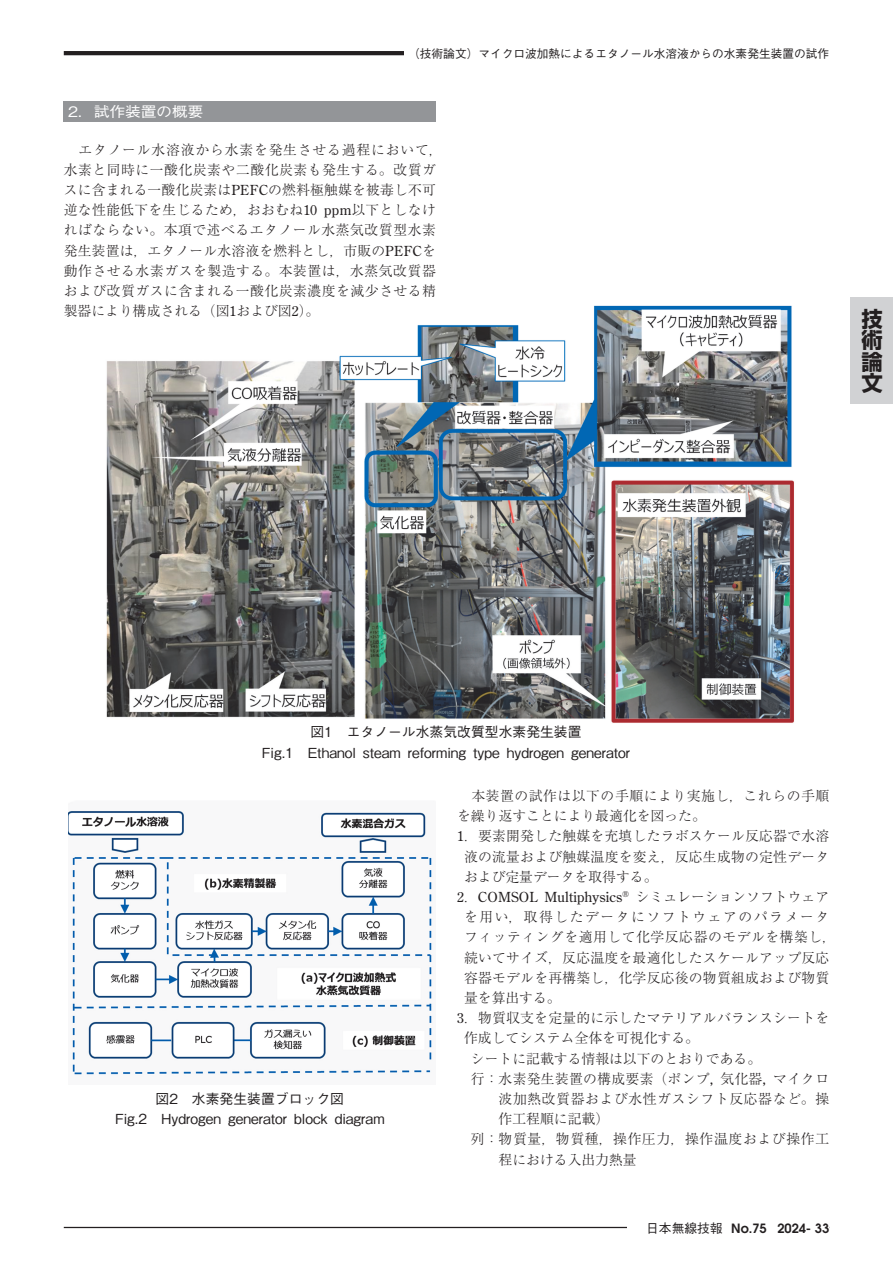
<style>
.page{position:relative;width:893px;height:1263px;background:#fff}
.page>*{position:absolute;margin:0;border:0;box-sizing:border-box;transform-origin:0 0}
.t1{font:700 21.3px/21.3px "Shin Go Pro";color:#231f20;text-align:justify}
.t2{font:500 14.4px "Gothic BBB Pro";letter-spacing:-.02em;color:#fff;scale:1.11 1}
.t3{font:300 13.8px/20.2px "Ryumin Pro";letter-spacing:.02em;color:#231f20}
.t4{font:500 13.8px/20.2px "Gothic BBB Pro";color:#231f20;text-align:center}
.t5{font:300 13.8px "Ryumin Pro";color:#231f20}
.t6{font:300 13.8px "Ryumin Pro";letter-spacing:.04em;color:#231f20}
.t7{font:13.8px "Century Old Style Std";letter-spacing:.005em;color:#231f20}
.t8{font:300 13.8px "Ryumin Pro";letter-spacing:.05em;color:#231f20}
.t9{font:300 13.8px "Ryumin Pro";letter-spacing:.11em;color:#231f20}
.t10{font:300 13.8px "Ryumin Pro";letter-spacing:.045em;color:#231f20}
.t11{font:600 12.75px "ITC Avant Garde Std";color:#231f20}
.t12{font:500 11.7px "Gothic BBB Pro";color:#231f20}
.s1{font-family:"Century Old Style Std";font-weight:400}
.s2{font-family:"Ryumin Pro";font-weight:300}
.s3{font-family:"Gothic BBB Pro";font-weight:500}
</style>
<div class="page">
<hr style="left:64px;top:1227px;width:765px;height:1px;background:#231f20">
<hr style="left:64px;top:51px;width:765px;height:4px;background:#231f20">
<div style="left:627px;top:1220px;width:202px;height:15px;background:#fff"></div>
<div style="left:404px;top:45px;width:425px;height:17px;background:#fff"></div>
<div style="left:850px;top:298px;width:43px;height:106px;background:#d1d2d4"></div>
<img style="left:106px;top:305px;width:688px;height:418px">
<img style="left:68px;top:811px;width:364px;height:264px">
<div style="left:64px;top:101px;width:372px;height:21px;background:#939598"></div>
<p class="t12" style="left:408px;top:44px;width:422px">（技術論文）マイクロ波加熱によるエタノール水溶液からの水素発生装置の試作</p>
<p class="t2" style="left:68px;top:100px;width:123px">2．試作装置の概要</p>
<p class="t3" style="left:64px;top:138px;width:380px">　エタノール水溶液から水素を発生させる過程において，水素と同時に一酸化炭素や二酸化炭素も発生する。改質ガスに含まれる一酸化炭素は<span class="s1">PEFC</span>の燃料極触媒を被毒し不可逆な性能低下を生じるため，おおむね<span class="s1">10 ppm</span>以下としなければならない。本項で述べるエタノール水蒸気改質型水素発生装置は，エタノール水溶液を燃料とし，市販の<span class="s1">PEFC</span>を動作させる水素ガスを製造する。本装置は，水蒸気改質器および改質ガスに含まれる一酸化炭素濃度を減少させる精製器により構成される（図<span class="s1">1</span>および図<span class="s1">2</span>）。</p>
<h1 class="t1" style="left:862px;top:306px;width:23px">技術論文</h1>
<p class="t4" style="left:262px;top:720px;width:370px">図1　エタノール水蒸気改質型水素発生装置<br>Fig.1　Ethanol steam reforming type hydrogen generator</p>
<p class="t4" style="left:115px;top:1087px;width:271px">図2　水素発生装置ブロック図<br>Fig.2　Hydrogen generator block diagram</p>
<p class="t6" style="left:457px;top:785px;width:374px">　本装置の試作は以下の手順により実施し，これらの手順</p>
<p class="t5" style="left:457px;top:805px;width:250px">を繰り返すことにより最適化を図った。</p>
<p class="t3" style="left:457px;top:825px;width:374px"><span class="s1">1</span> ．要素開発した触媒を充填したラボスケール反応器で水溶</p>
<p class="t3" style="left:464px;top:845px;width:367px">液の流量および触媒温度を変え，反応生成物の定性データ</p>
<p class="t5" style="left:464px;top:866px;width:195px">および定量データを取得する。</p>
<p class="t7" style="left:457px;top:888px;width:374px">2 <span class="s2">．</span>COMSOL Multiphysics<sup>®</sup> <span class="s2">シミュレーションソフトウェア</span></p>
<p class="t9" style="left:464px;top:906px;width:367px">を用い，取得したデータにソフトウェアのパラメータ</p>
<p class="t6" style="left:464px;top:926px;width:374px">フィッティングを適用して化学反応器のモデルを構築し，</p>
<p class="t3" style="left:464px;top:946px;width:367px">続いてサイズ，反応温度を最適化したスケールアップ反応</p>
<p class="t3" style="left:464px;top:966px;width:367px">容器モデルを再構築し，化学反応後の物質組成および物質</p>
<p class="t3" style="left:464px;top:987px;width:98px">量を算出する。</p>
<p class="t3" style="left:457px;top:1007px;width:374px"><span class="s1">3</span> ．物質収支を定量的に示したマテリアルバランスシートを</p>
<p class="t5" style="left:464px;top:1027px;width:236px">作成してシステム全体を可視化する。</p>
<p class="t5" style="left:457px;top:1048px;width:306px">　シートに記載する情報は以下のとおりである。</p>
<p class="t3" style="left:457px;top:1067px;width:374px">　行：水素発生装置の構成要素（ポンプ<span class="s1">,</span> 気化器<span class="s1">,</span> マイクロ</p>
<p class="t10" style="left:499px;top:1088px;width:332px">波加熱改質器および水性ガスシフト反応器など。操</p>
<p class="t5" style="left:499px;top:1108px;width:112px">作工程順に記載）</p>
<p class="t8" style="left:457px;top:1128px;width:374px">　列：物質量，物質種，操作圧力，操作温度および操作工</p>
<p class="t5" style="left:499px;top:1149px;width:140px">程における入出力熱量</p>
<p class="t11" style="left:646px;top:1219px;width:184px"><span class="s3">日本無線技報</span> No.75 2024- 33</p>
</div>
